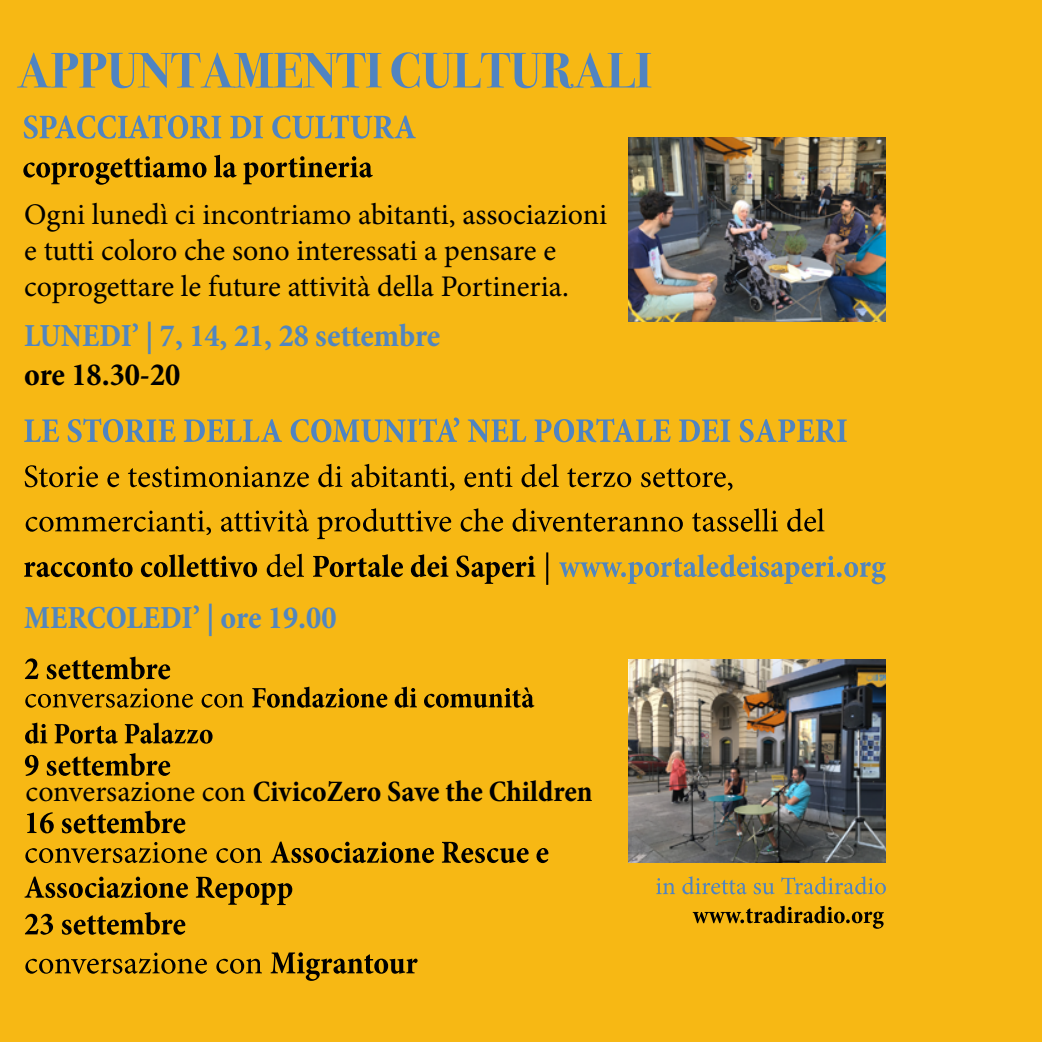
<style>
.page{position:relative;width:1042px;height:1042px;background:#fff}
.page>*{position:absolute;margin:0;border:0;box-sizing:border-box;transform-origin:0 0}
.t1{font:700 condensed 32.5px "Minion Pro";color:#5286bf}
.t2{font:700 condensed 32.5px "Minion Pro";color:#000}
.t3{font:30px/36px "Minion Pro";color:#000}
.t4{font:700 condensed 30px "Minion Pro";color:#000}
.s1{font-weight:400;font-stretch:normal}
</style>
<div class="page">
<div style="left:0;top:0;width:969px;height:1042px;background:#f7b814"></div>
<svg style="left:23px;top:155px;width:350px;height:30px"></svg>
<svg style="left:24px;top:115px;width:392px;height:24px"></svg>
<svg style="left:693px;top:905px;width:191px;height:24px"></svg>
<svg style="left:656px;top:876px;width:230px;height:18px"></svg>
<svg style="left:559px;top:554px;width:327px;height:30px"></svg>
<svg style="left:24px;top:552px;width:524px;height:33px"></svg>
<svg style="left:25px;top:464px;width:707px;height:27px"></svg>
<svg style="left:24px;top:417px;width:823px;height:25px"></svg>
<svg style="left:25px;top:952px;width:393px;height:29px"></svg>
<svg style="left:25px;top:912px;width:160px;height:23px"></svg>
<svg style="left:25px;top:841px;width:523px;height:22px"></svg>
<svg style="left:27px;top:810px;width:158px;height:23px"></svg>
<svg style="left:25px;top:753px;width:145px;height:23px"></svg>
<svg style="left:25px;top:656px;width:145px;height:23px"></svg>
<img style="left:628px;top:138px;width:258px;height:183px">
<img style="left:628px;top:660px;width:258px;height:202px">
<svg style="left:26px;top:508px;width:798px;height:31px"></svg>
<svg style="left:25px;top:722px;width:188px;height:21px"></svg>
<svg style="left:25px;top:686px;width:509px;height:22px"></svg>
<svg style="left:25px;top:876px;width:267px;height:29px"></svg>
<svg style="left:17px;top:52px;width:634px;height:36px"></svg>
<div style="left:946px;top:0;width:96px;height:1042px;background:#f7b814"></div>
<p class="t3" style="left:24px;top:197px;width:584px">Ogni lunedì ci incontriamo abitanti, associazioni e tutti coloro che sono interessati a pensare e coprogettare le future attività della Portineria.</p>
<p class="t1" style="left:24px;top:313px;width:418px">LUNEDI’ | 7, 14, 21, 28 settembre</p>
<p class="t2" style="left:24px;top:352px;width:158px">ore 18.30-20</p>
<p class="t1" style="left:24px;top:595px;width:314px">MERCOLEDI’ | ore 19.00</p>
<p class="t4" style="left:26px;top:771px;width:568px"><span class="s1">conversazione con</span> CivicoZero Save the Children</p>
</div>
